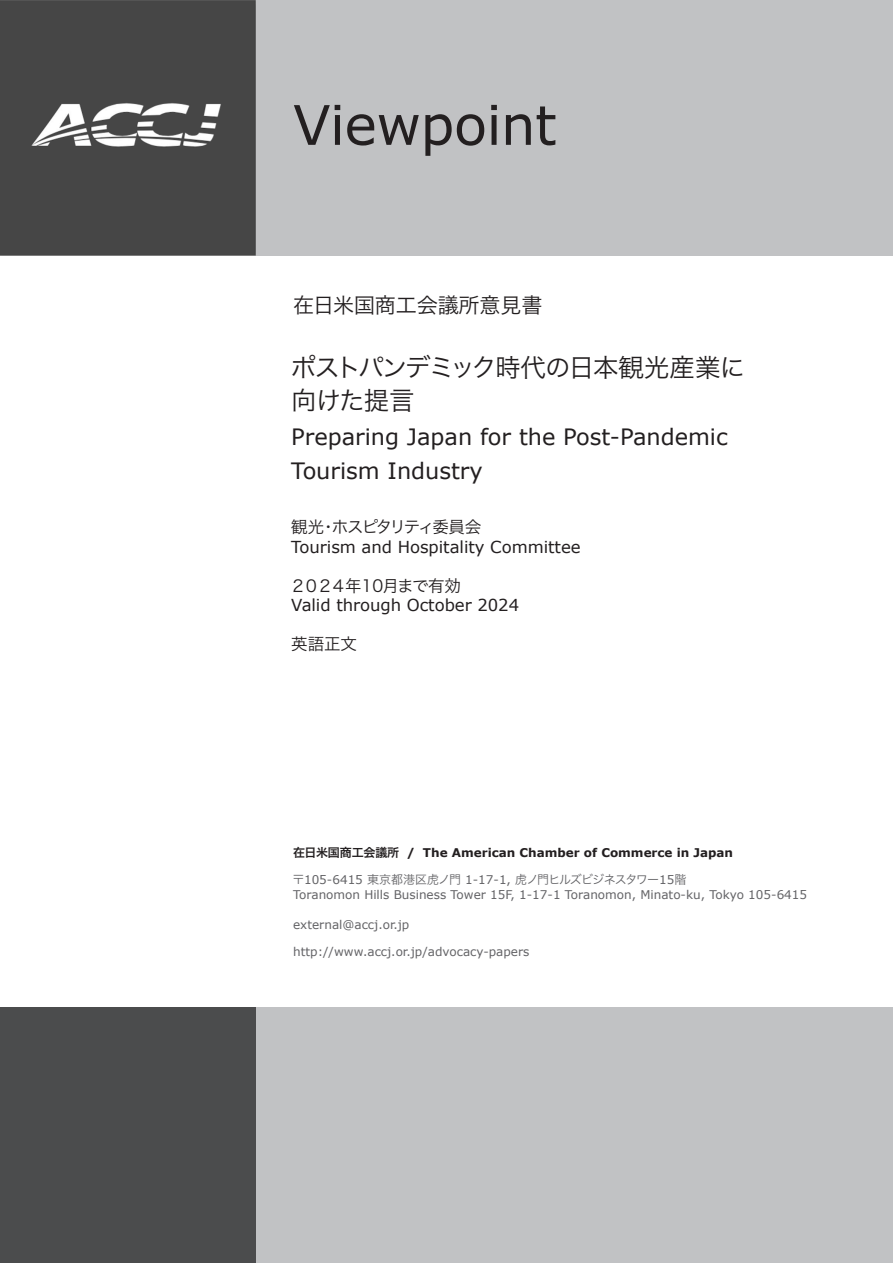
<style>
.page{position:relative;width:893px;height:1263px;background:#fff}
.page>*{position:absolute;margin:0;border:0;box-sizing:border-box;transform-origin:0 0}
.t1{font:54.6px "Verdana";letter-spacing:-.01em;color:#231f20}
.cover_header_J{font:25.5px/33px "Hira Kaku Pro W3";letter-spacing:-.055em;color:#231f20}
.t2{font:22.5px/34.5px "Verdana";color:#231f20}
.t3{font:21px "Hira Kaku Pro W3";letter-spacing:-.005em;color:#231f20}
.cover_committee_valid_date_J{font:16.5px "Verdana";letter-spacing:-.005em;color:#231f20}
.cover_committee_valid_date_E{font:16.5px "Verdana";letter-spacing:-.005em;color:#231f20}
.cover_committee_valid_date_J-2{font:16.5px "Hira Kaku Pro W3";letter-spacing:-.085em;color:#231f20}
.cover_committee_valid_date_J-3{font:16.5px "Hira Kaku Pro W3";letter-spacing:-.115em;color:#231f20}
.t4{font:12px "Verdana";color:#636366}
.t5{font:700 12px "Verdana";color:#231f20}
.t6{font:12px "Hira Kaku Pro W3";letter-spacing:-.07em;color:#636366}
.s1{font-family:"Hira Kaku Pro W6";font-weight:400}
.s2{font-family:"Verdana"}
</style>
<div class="page">
<div style="left:0;top:0;width:893px;height:255px;background:#c1c2c4"></div>
<div style="left:0;top:1008px;width:893px;height:255px;background:#c1c2c4"></div>
<div style="left:0;top:1008px;width:255px;height:255px;background:#4b4c4d"></div>
<div style="left:0;top:0;width:255px;height:255px;background:#464646"></div>
<h1 class="t1" style="left:293px;top:90px;width:265px">Viewpoint</h1>
<h3 class="t3" style="left:293px;top:287px;width:251px">在日米国商工会議所意見書</h3>
<p class="cover_header_J" style="left:291px;top:349px;width:456px">ポストパンデミック時代の日本観光産業に向けた提言</p>
<p class="t2" style="left:291px;top:420px;width:438px">Preparing Japan for the Post-Pandemic<br>Tourism Industry</p>
<p class="cover_committee_valid_date_J-3" style="left:291px;top:512px;width:191px">観光・ホスピタリティ委員会</p>
<p class="cover_committee_valid_date_J" style="left:291px;top:536px;width:291px">Tourism and Hospitality Committee</p>
<p class="cover_committee_valid_date_J-2" style="left:290px;top:571px;width:173px">２０２４年10月まで有効</p>
<p class="cover_committee_valid_date_E" style="left:291px;top:595px;width:229px">Valid through October 2024</p>
<p class="cover_committee_valid_date_J-2" style="left:291px;top:629px;width:67px">英語正文</p>
<p class="t5" style="left:293px;top:845px;width:441px"><span class="s1">在日米国商工会議所</span> / The American Chamber of Commerce in Japan</p>
<p class="t6" style="left:293px;top:869px;width:395px">〒<span class="s2">105-6415</span> 東京都港区虎ノ門 <span class="s2">1-17-1,</span> 虎ノ門ヒルズビジネスタワー<span class="s2">15</span>階</p>
<p class="t4" style="left:293px;top:887px;width:515px">Toranomon Hills Business Tower 15F, 1-17-1 Toranomon, Minato-ku, Tokyo 105-6415</p>
<p class="t4" style="left:293px;top:917px;width:118px">external@accj.or.jp</p>
<p class="t4" style="left:293px;top:944px;width:238px">http://www.accj.or.jp/advocacy-papers</p>
</div>
